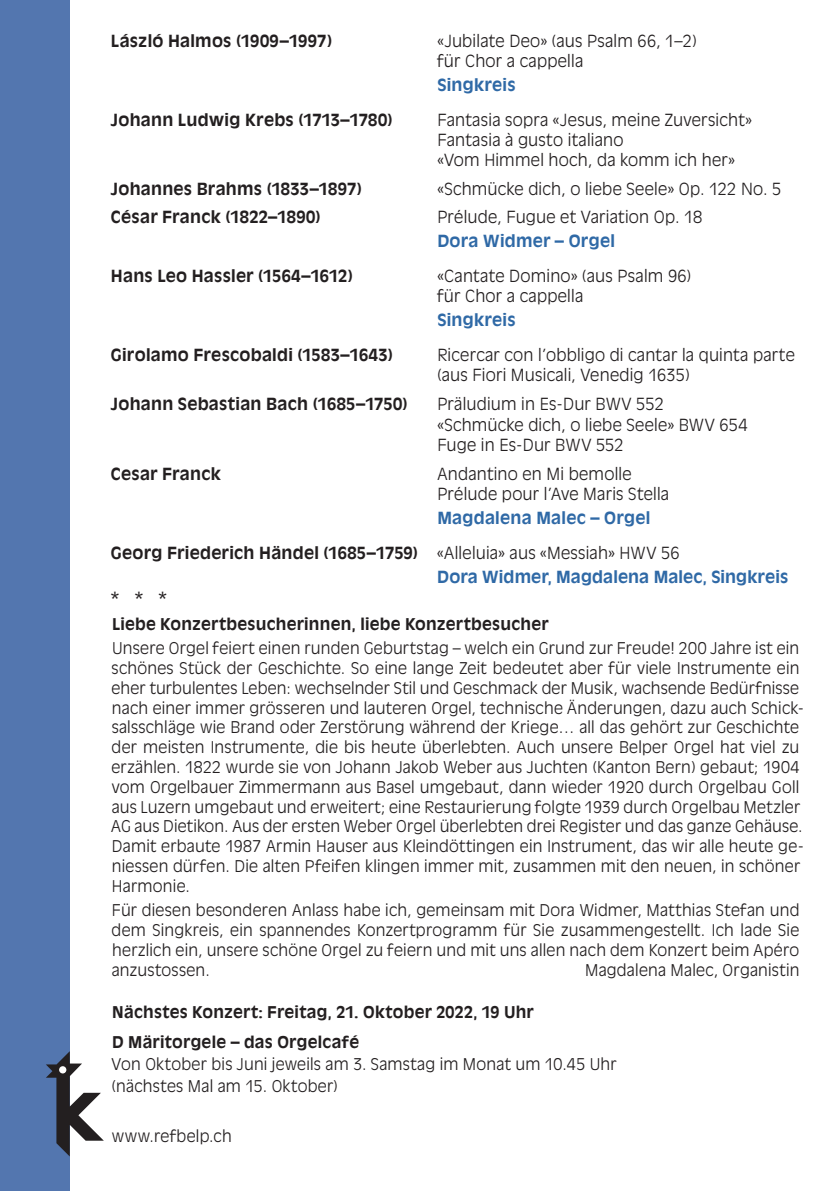
<style>
.page{position:relative;width:840px;height:1191px;background:#fff}
.page>*{position:absolute;margin:0;border:0;box-sizing:border-box;transform-origin:0 0}
.t1{font:300 22px "Antique Olive Std";color:#231f20}
.t2{font:300 16.4px/20px "Antique Olive Std";letter-spacing:.015em;color:#231f20}
.t3{font:700 16.4px/34.8px "Antique Olive Std";letter-spacing:.015em;color:#231f20}
.t4{font:700 16.4px "Antique Olive Std";letter-spacing:.01em;color:#2f69a6}
.t5{font:300 16px/19.8px "Antique Olive Std";letter-spacing:.015em;color:#231f20}
.t6{font:700 16px/30px "Antique Olive Std";letter-spacing:.015em;color:#231f20}
.s1{color:#2f69a6}
.s2{font-weight:300}
</style>
<div class="page">
<div style="left:0;top:0;width:70px;height:1191px;background:#5376af"></div>
<svg style="left:46px;top:1051px;width:58px;height:105px"></svg>
<div style="left:59px;top:1066px;width:7px;height:7px;background:#fff;border-radius:50%"></div>
<p class="t3" style="left:111px;top:23px;width:222px">László Halmos (1909–1997)</p>
<p class="t2" style="left:437px;top:31px;width:261px">«Jubilate Deo» (aus Psalm 66, 1–2) für Chor a cappella</p>
<p class="t4" style="left:437px;top:75px;width:80px">Singkreis</p>
<p class="t3" style="left:111px;top:102px;width:283px">Johann Ludwig Krebs (1713–1780)</p>
<p class="t2" style="left:437px;top:110px;width:316px">Fantasia sopra «Jesus, meine Zuversicht»<br>Fantasia à gusto italiano<br>«Vom Himmel hoch, da komm ich her»</p>
<p class="t3" style="left:111px;top:172px;width:252px">Johannes Brahms (1833–1897)</p>
<p class="t2" style="left:437px;top:179px;width:345px">«Schmücke dich, o liebe Seele» Op. 122 No. 5</p>
<p class="t3" style="left:111px;top:200px;width:211px">César Franck (1822–1890)</p>
<p class="t2" style="left:437px;top:207px;width:266px">Prélude, Fugue et Variation Op. 18</p>
<p class="t4" style="left:437px;top:231px;width:179px">Dora Widmer – Orgel</p>
<p class="t3" style="left:111px;top:259px;width:243px">Hans Leo Hassler (1564–1612)</p>
<p class="t2" style="left:437px;top:266px;width:255px">«Cantate Domino» (aus Psalm 96) für Chor a cappella</p>
<p class="t4" style="left:437px;top:310px;width:80px">Singkreis</p>
<p class="t3" style="left:111px;top:337px;width:283px">Girolamo Frescobaldi (1583–1643)</p>
<p class="t2" style="left:437px;top:345px;width:359px">Ricercar con l’obbligo di cantar la quinta parte (aus Fiori Musicali, Venedig 1635)</p>
<p class="t3" style="left:111px;top:386px;width:298px">Johann Sebastian Bach (1685–1750)</p>
<p class="t2" style="left:437px;top:393px;width:312px;line-height:20.8px">Präludium in Es-Dur BWV 552 «Schmücke dich, o liebe Seele» BWV 654<br>Fuge in Es-Dur BWV 552</p>
<p class="t3" style="left:111px;top:457px;width:111px">Cesar Franck</p>
<p class="t2" style="left:437px;top:464px;width:233px">Andantino en Mi bemolle<br>Prélude pour l’Ave Maris Stella</p>
<p class="t3" style="left:111px;top:501px;width:570px;text-indent:326px"><span class="s1">Magdalena Malec – Orgel<br></span>Georg Friederich Händel (1685–1759) <span class="s2">«Alleluia» aus «Messiah» HWV 56</span></p>
<p class="t4" style="left:437px;top:567px;width:352px">Dora Widmer, Magdalena Malec, Singkreis</p>
<h1 class="t1" style="left:110px;top:587px;width:59px">* * *</h1>
<p class="t6" style="left:112px;top:609px;width:437px">Liebe Konzertbesucherinnen, liebe Konzertbesucher</p>
<p class="t5" style="left:111px;top:639px;width:693px">Unsere Orgel feiert einen runden Geburtstag – welch ein Grund zur Freude! 200 Jahre ist ein schönes Stück der Geschichte. So eine lange Zeit bedeutet aber für viele Instrumente ein eher turbulentes Leben: wechselnder Stil und Geschmack der Musik, wachsende Bedürfnisse nach einer immer grösseren und lauteren Orgel, technische Änderungen, dazu auch Schick&shy;salsschläge wie Brand oder Zerstörung während der Kriege… all das gehört zur Geschichte der meisten Instrumente, die bis heute überlebten. Auch unsere Belper Orgel hat viel zu erzählen. 1822 wurde sie von Johann Jakob Weber aus Juchten (Kanton Bern) gebaut; 1904 vom Orgelbauer Zimmermann aus Basel umgebaut, dann wieder 1920 durch Orgelbau Goll aus Luzern umgebaut und erweitert; eine Restaurierung folgte 1939 durch Orgelbau Metzler AG aus Dietikon. Aus der ersten Weber Orgel überlebten drei Register und das ganze Gehäuse.<br>Damit erbaute 1987 Armin Hauser aus Kleindöttingen ein Instrument, das wir alle heute ge&shy;niessen dürfen. Die alten Pfeifen klingen immer mit, zusammen mit den neuen, in schöner Harmonie.</p>
<p class="t5" style="left:112px;top:900px;width:689px;text-align:justify">Für diesen besonderen Anlass habe ich, gemeinsam mit Dora Widmer, Matthias Stefan und dem Singkreis, ein spannendes Konzertprogramm für Sie zusammengestellt. Ich lade Sie herzlich ein, unsere schöne Orgel zu feiern und mit uns allen nach dem Konzert beim Apéro anzustossen.</p>
<p class="t5" style="left:584px;top:960px;width:216px">Magdalena Malec, Organistin</p>
<p class="t6" style="left:112px;top:997px;width:422px">Nächstes Konzert: Freitag, 21. Oktober 2022, 19 Uhr<br>D Märitorgele – das Orgelcafé</p>
<p class="t5" style="left:111px;top:1053px;width:506px;line-height:22px">Von Oktober bis Juni jeweils am 3. Samstag im Monat um 10.45 Uhr (nächstes Mal am 15. Oktober)</p>
<p class="t5" style="left:112px;top:1126px;width:122px">www.refbelp.ch</p>
</div>
